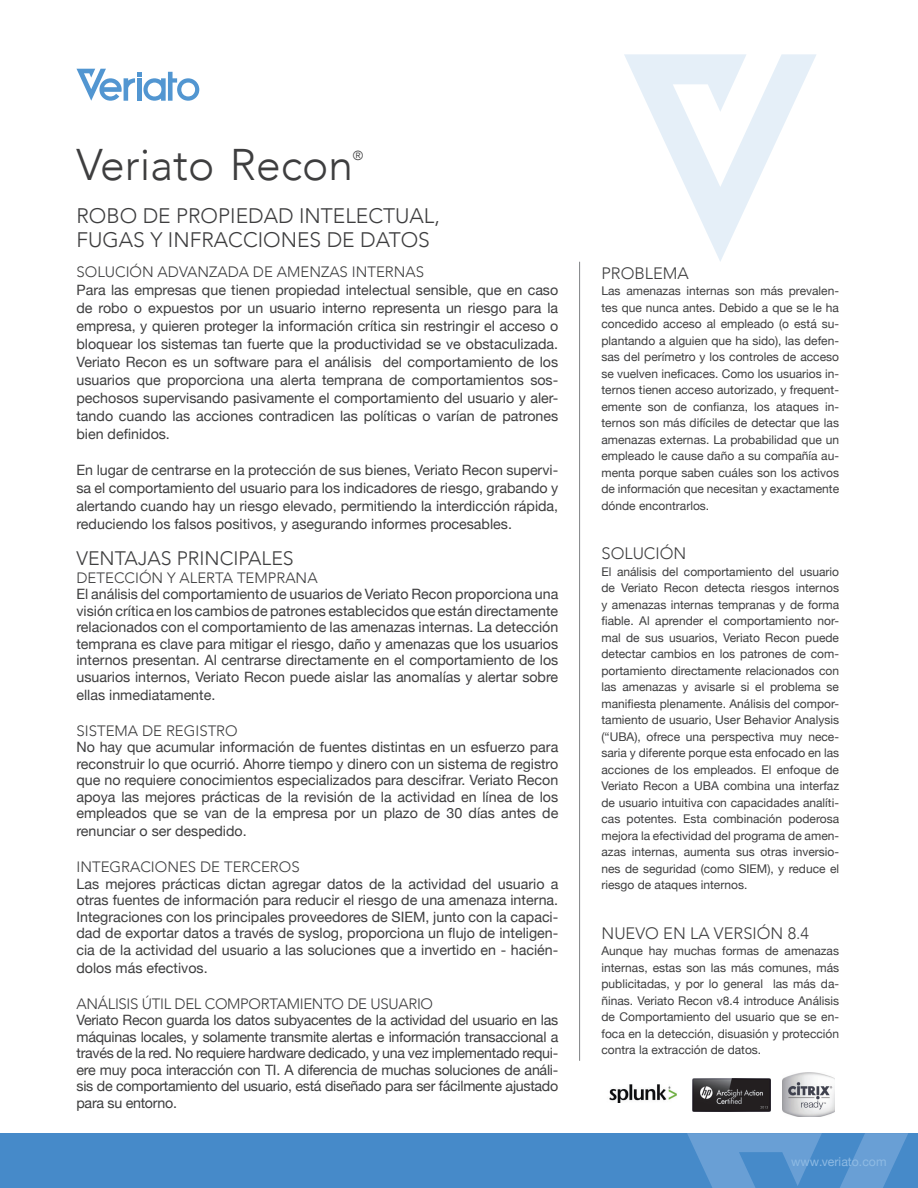
<style>
.page{position:relative;width:918px;height:1188px;background:#fff}
.page>*{position:absolute;margin:0;border:0;box-sizing:border-box;transform-origin:0 0}
.t1{font:300 44.25px "Avenir";color:#3e3e3f}
.t2{font:300 21px/24px "Avenir";color:#3e3e3f}
.t3{font:300 19.5px "Avenir";color:#3e3e3f}
.t4{font:300 16.5px "Avenir";color:#3e3e3f}
.t5{font:300 15px "Avenir";color:#3e3e3f}
.t6{font:300 15px "Avenir";letter-spacing:-.02em;color:#3e3e3f}
.t7{font:14.25px/16.5px "Helvetica Neue";color:#3e3e3f;text-align:justify}
.t8{font:300 13.05px "Avenir";color:#3e3e3f}
.t9{font:12.3px "Helvetica Neue";color:#8ebae3}
.t10{font:12px/16.5px "Helvetica Neue";color:#3e3e3f;text-align:justify}
</style>
<div class="page">
<hr style="left:579px;top:262px;width:1px;height:799px;background:#808285">
<img style="left:783px;top:1072px;width:51px;height:45px">
<img style="left:692px;top:1078px;width:78px;height:33px">
<svg style="left:760px;top:1106px;width:8px;height:3px"></svg>
<img style="left:609px;top:1084px;width:68px;height:18px">
<svg style="left:624px;top:54px;width:192px;height:208px"></svg>
<svg style="left:76px;top:69px;width:123px;height:32px"></svg>
<div style="left:0;top:1133px;width:918px;height:55px;background:#468ac9"></div>
<svg style="left:687px;top:1133px;width:221px;height:55px"></svg>
<h1 class="t1" style="left:76px;top:138px;width:278px">Veriato Recon</h1>
<p class="t8" style="left:353px;top:148px;width:12px">®</p>
<h2 class="t2" style="left:76px;top:204px;width:365px">ROBO DE PROPIEDAD INTELECTUAL,<br>FUGAS Y INFRACCIONES DE DATOS</h2>
<p class="t5" style="left:76px;top:263px;width:349px">SOLUCIÓN ADVANZADA DE AMENZAS INTERNAS</p>
<p class="t7" style="left:76px;top:281px;width:483px;line-height:18px">Para las empresas que tienen propiedad intelectual sensible, que en caso de robo o expuestos por un usuario interno representa un riesgo para la empresa, y quieren proteger la información crítica sin restringir el acceso o bloquear los sistemas tan fuerte que la productividad se ve obstaculizada.<br>Veriato Recon es un software para el análisis del comportamiento de los usuarios que proporciona una alerta temprana de comportamientos sos&shy;pechosos supervisando pasivamente el comportamiento del usuario y aler&shy;tando cuando las acciones contradicen las políticas o varían de patrones bien definidos.</p>
<p class="t7" style="left:76px;top:461px;width:483px;line-height:18px">En lugar de centrarse en la protección de sus bienes, Veriato Recon supervi&shy;sa el comportamiento del usuario para los indicadores de riesgo, grabando y alertando cuando hay un riesgo elevado, permitiendo la interdicción rápida, reduciendo los falsos positivos, y asegurando informes procesables.</p>
<h3 class="t3" style="left:76px;top:546px;width:219px">VENTAJAS PRINCIPALES</h3>
<p class="t5" style="left:76px;top:569px;width:243px">DETECCIÓN Y ALERTA TEMPRANA</p>
<p class="t7" style="left:76px;top:587px;width:483px">El análisis del comportamiento de usuarios de Veriato Recon proporciona una visión crítica en los cambios de patrones establecidos que están directamente relacionados con el comportamiento de las amenazas internas. La detección temprana es clave para mitigar el riesgo, daño y amenazas que los usuarios internos presentan. Al centrarse directamente en el comportamiento de los usuarios internos, Veriato Recon puede aislar las anomalías y alertar sobre</p>
<p class="t7" style="left:76px;top:687px;width:140px">ellas inmediatamente.</p>
<p class="t5" style="left:76px;top:722px;width:163px">SISTEMA DE REGISTRO</p>
<p class="t7" style="left:76px;top:740px;width:483px">No hay que acumular información de fuentes distintas en un esfuerzo para reconstruir lo que ocurrió. Ahorre tiempo y dinero con un sistema de registro que no requiere conocimientos especializados para descifrar. Veriato Recon apoya las mejores prácticas de la revisión de la actividad en línea de los empleados que se van de la empresa por un plazo de 30 días antes de</p>
<p class="t7" style="left:76px;top:824px;width:172px">renunciar o ser despedido.</p>
<p class="t5" style="left:76px;top:858px;width:225px">INTEGRACIONES DE TERCEROS</p>
<p class="t7" style="left:76px;top:876px;width:483px">Las mejores prácticas dictan agregar datos de la actividad del usuario a otras fuentes de información para reducir el riesgo de una amenaza interna.<br>Integraciones con los principales proveedores de SIEM, junto con la capaci&shy;dad de exportar datos a través de syslog, proporciona un flujo de inteligen&shy;cia de la actividad del usuario a las soluciones que a invertido en - hacién-</p>
<p class="t7" style="left:76px;top:960px;width:133px">dolos más efectivos.</p>
<p class="t6" style="left:76px;top:995px;width:358px">ANÁLISIS ÚTIL DEL COMPORTAMIENTO DE USUARIO</p>
<p class="t7" style="left:76px;top:1013px;width:483px">Veriato Recon guarda los datos subyacentes de la actividad del usuario en las máquinas locales, y solamente transmite alertas e información transaccional a través de la red. No requiere hardware dedicado, y una vez implementado requi&shy;ere muy poca interacción con TI. A diferencia de muchas soluciones de análi&shy;sis de comportamiento del usuario, está diseñado para ser fácilmente ajustado para su entorno.</p>
<p class="t4" style="left:602px;top:263px;width:89px">PROBLEMA</p>
<p class="t10" style="left:602px;top:284px;width:239px">Las amenazas internas son más prevalen&shy;tes que nunca antes. Debido a que se le ha concedido acceso al empleado (o está su&shy;plantando a alguien que ha sido), las defen&shy;sas del perímetro y los controles de acceso se vuelven ineficaces. Como los usuarios in&shy;ternos tienen acceso autorizado, y frequent&shy;emente son de confianza, los ataques in&shy;ternos son más difíciles de detectar que las amenazas externas. La probabilidad que un empleado le cause daño a su compañía au&shy;menta porque saben cuáles son los activos de información que necesitan y exactamente dónde encontrarlos.</p>
<p class="t4" style="left:602px;top:544px;width:86px">SOLUCIÓN</p>
<p class="t10" style="left:602px;top:564px;width:239px">El análisis del comportamiento del usuario de Veriato Recon detecta riesgos internos y amenazas internas tempranas y de forma fiable. Al aprender el comportamiento nor&shy;mal de sus usuarios, Veriato Recon puede detectar cambios en los patrones de com&shy;portamiento directamente relacionados con las amenazas y avisarle si el problema se manifiesta plenamente. Análisis del compor&shy;tamiento de usuario, User Behavior Analysis (“UBA), ofrece una perspectiva muy nece&shy;saria y diferente porque esta enfocado en las acciones de los empleados. El enfoque de Veriato Recon a UBA combina una interfaz de usuario intuitiva con capacidades analíti&shy;cas potentes. Esta combinación poderosa mejora la efectividad del programa de amen&shy;azas internas, aumenta sus otras inversio&shy;nes de seguridad (como SIEM), y reduce el riesgo de ataques internos.</p>
<p class="t4" style="left:602px;top:923px;width:209px">NUEVO EN LA VERSIÓN 8.4</p>
<p class="t10" style="left:602px;top:944px;width:239px">Aunque hay muchas formas de amenazas internas, estas son las más comunes, más publicitadas, y por lo general las más da&shy;ñinas. Veriato Recon v8.4 introduce Análisis de Comportamiento del usuario que se en&shy;foca en la detección, disuasión y protección contra la extracción de datos.</p>
<p class="t9" style="left:791px;top:1153px;width:97px">www.veriato.com</p>
</div>
